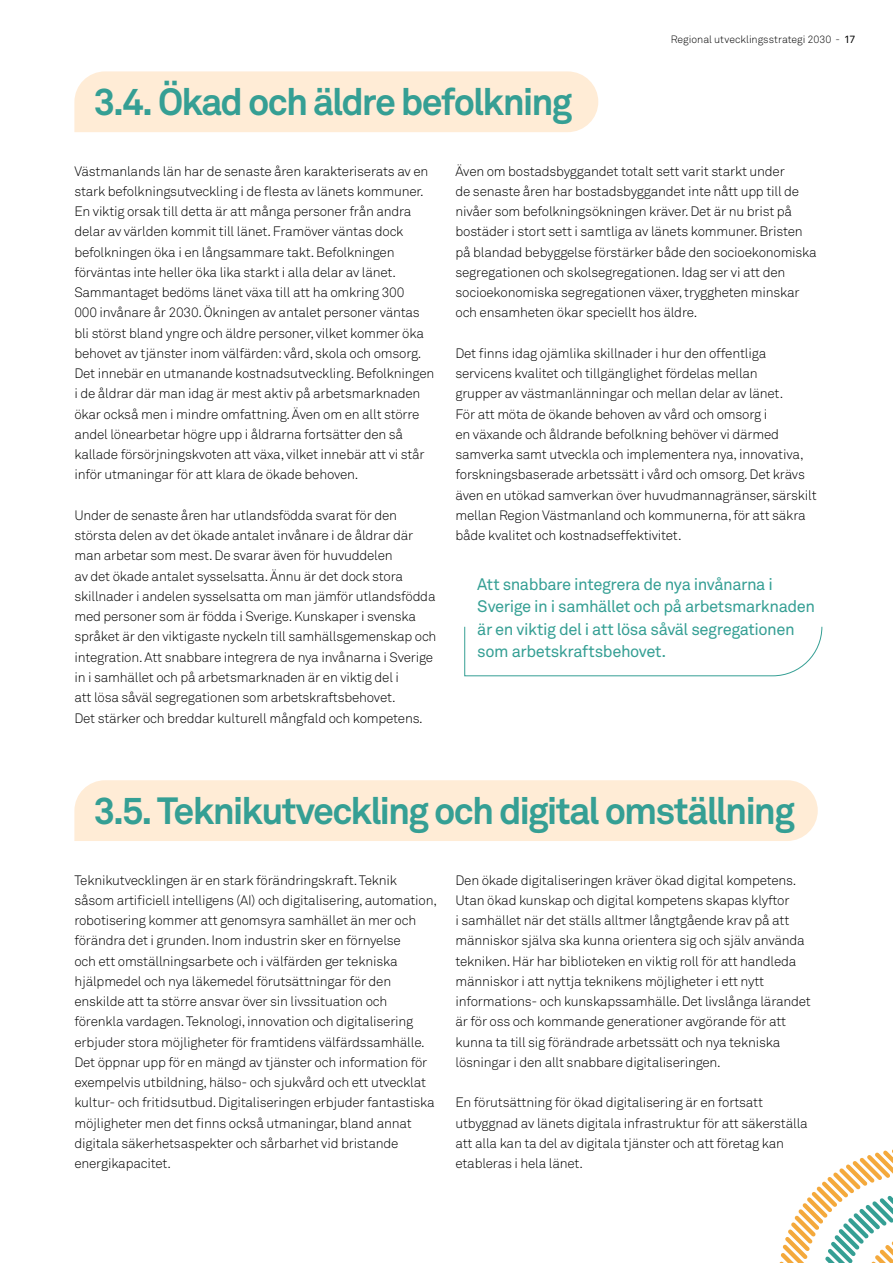
<style>
.page{position:relative;width:893px;height:1263px;background:#fff}
.page>*{position:absolute;margin:0;border:0;box-sizing:border-box;transform-origin:0 0}
.t1{font:700 37.5px "Akkurat Std";letter-spacing:-.05em;color:#359f94}
.t2{font:16.5px/22.5px "Akkurat Std";letter-spacing:-.025em;color:#359f94}
.t3{font:300 13.5px/20.2px "Akkurat Std";letter-spacing:-.015em;color:#000}
.t4{font:300 10.5px "Akkurat Std";color:#000}
.s1{font-weight:400}
</style>
<div class="page">
<div style="left:74px;top:780px;width:744px;height:61px;background:#ffecd6"></div>
<div style="left:74px;top:71px;width:524px;height:61px;background:#ffecd6"></div>
<svg style="left:464px;top:626px;width:359px;height:50px"></svg>
<svg style="left:779px;top:1149px;width:114px;height:114px"></svg>
<h1 class="t1" style="left:94px;top:79px;width:480px">3.4. Ökad och äldre befolkning</h1>
<p class="t4" style="left:671px;top:33px;width:186px">Regional utvecklingsstrategi 2030 - <span class="s1">17</span></p>
<p class="t3" style="left:74px;top:161px;width:361px">Västmanlands län har de senaste åren karakteriserats av en stark befolkningsutveckling i de flesta av länets kommuner.<br>En viktig orsak till detta är att många personer från andra delar av världen kommit till länet. Framöver väntas dock befolkningen öka i en långsammare takt. Befolkningen förväntas inte heller öka lika starkt i alla delar av länet.<br>Sammantaget bedöms länet växa till att ha omkring 300<br>000 invånare år 2030. Ökningen av antalet personer väntas bli störst bland yngre och äldre personer, vilket kommer öka behovet av tjänster inom välfärden: vård, skola och omsorg.<br>Det innebär en utmanande kostnadsutveckling. Befolkningen i de åldrar där man idag är mest aktiv på arbetsmarknaden ökar också men i mindre omfattning. Även om en allt större andel lönearbetar högre upp i åldrarna fortsätter den så kallade försörjningskvoten att växa, vilket innebär att vi står inför utmaningar för att klara de ökade behoven.</p>
<p class="t3" style="left:74px;top:505px;width:364px">Under de senaste åren har utlandsfödda svarat för den största delen av det ökade antalet invånare i de åldrar där man arbetar som mest. De svarar även för huvuddelen<br>av det ökade antalet sysselsatta. Ännu är det dock stora skillnader i andelen sysselsatta om man jämför utlandsfödda med personer som är födda i Sverige. Kunskaper i svenska språket är den viktigaste nyckeln till samhällsgemenskap och integration. Att snabbare integrera de nya invånarna i Sverige in i samhället och på arbetsmarknaden är en viktig del i<br>att lösa såväl segregationen som arbetskraftsbehovet.<br>Det stärker och breddar kulturell mångfald och kompetens.</p>
<p class="t3" style="left:455px;top:161px;width:363px">Även om bostadsbyggandet totalt sett varit starkt under<br>de senaste åren har bostadsbyggandet inte nått upp till de nivåer som befolkningsökningen kräver. Det är nu brist på bostäder i stort sett i samtliga av länets kommuner. Bristen på blandad bebyggelse förstärker både den socioekonomiska segregationen och skolsegregationen. Idag ser vi att den socioekonomiska segregationen växer, tryggheten minskar och ensamheten ökar speciellt hos äldre.</p>
<p class="t3" style="left:455px;top:343px;width:363px">Det finns idag ojämlika skillnader i hur den offentliga servicens kvalitet och tillgänglighet fördelas mellan<br>grupper av västmanlänningar och mellan delar av länet.<br>För att möta de ökande behoven av vård och omsorg i<br>en växande och åldrande befolkning behöver vi därmed samverka samt utveckla och implementera nya, innovativa, forskningsbaserade arbetssätt i vård och omsorg. Det krävs även en utökad samverkan över huvudmannagränser, särskilt mellan Region Västmanland och kommunerna, för att säkra både kvalitet och kostnadseffektivitet.</p>
<p class="t2" style="left:477px;top:573px;width:339px">Att snabbare integrera de nya invånarna i Sverige in i samhället och på arbetsmarknaden är en viktig del i att lösa såväl segregationen som arbetskraftsbehovet.</p>
<h1 class="t1" style="left:94px;top:787px;width:703px">3.5. Teknikutveckling och digital omställning</h1>
<p class="t3" style="left:74px;top:870px;width:364px">Teknikutvecklingen är en stark förändringskraft. Teknik såsom artificiell intelligens (AI) och digitalisering, automation, robotisering kommer att genomsyra samhället än mer och förändra det i grunden. Inom industrin sker en förnyelse<br>och ett omställningsarbete och i välfärden ger tekniska hjälpmedel och nya läkemedel förutsättningar för den enskilde att ta större ansvar över sin livssituation och förenkla vardagen. Teknologi, innovation och digitalisering erbjuder stora möjligheter för framtidens välfärdssamhälle.<br>Det öppnar upp för en mängd av tjänster och information för exempelvis utbildning, hälso- och sjukvård och ett utvecklat kultur- och fritidsutbud. Digitaliseringen erbjuder fantastiska möjligheter men det finns också utmaningar, bland annat digitala säkerhetsaspekter och sårbarhet vid bristande energikapacitet.</p>
<p class="t3" style="left:455px;top:870px;width:357px">Den ökade digitaliseringen kräver ökad digital kompetens.<br>Utan ökad kunskap och digital kompetens skapas klyftor<br>i samhället när det ställs alltmer långtgående krav på att människor själva ska kunna orientera sig och själv använda tekniken. Här har biblioteken en viktig roll för att handleda människor i att nyttja teknikens möjligheter i ett nytt informations- och kunskapssamhälle. Det livslånga lärandet är för oss och kommande generationer avgörande för att kunna ta till sig förändrade arbetssätt och nya tekniska lösningar i den allt snabbare digitaliseringen.</p>
<p class="t3" style="left:455px;top:1092px;width:354px">En förutsättning för ökad digitalisering är en fortsatt utbyggnad av länets digitala infrastruktur för att säkerställa att alla kan ta del av digitala tjänster och att företag kan etableras i hela länet.</p>
</div>
